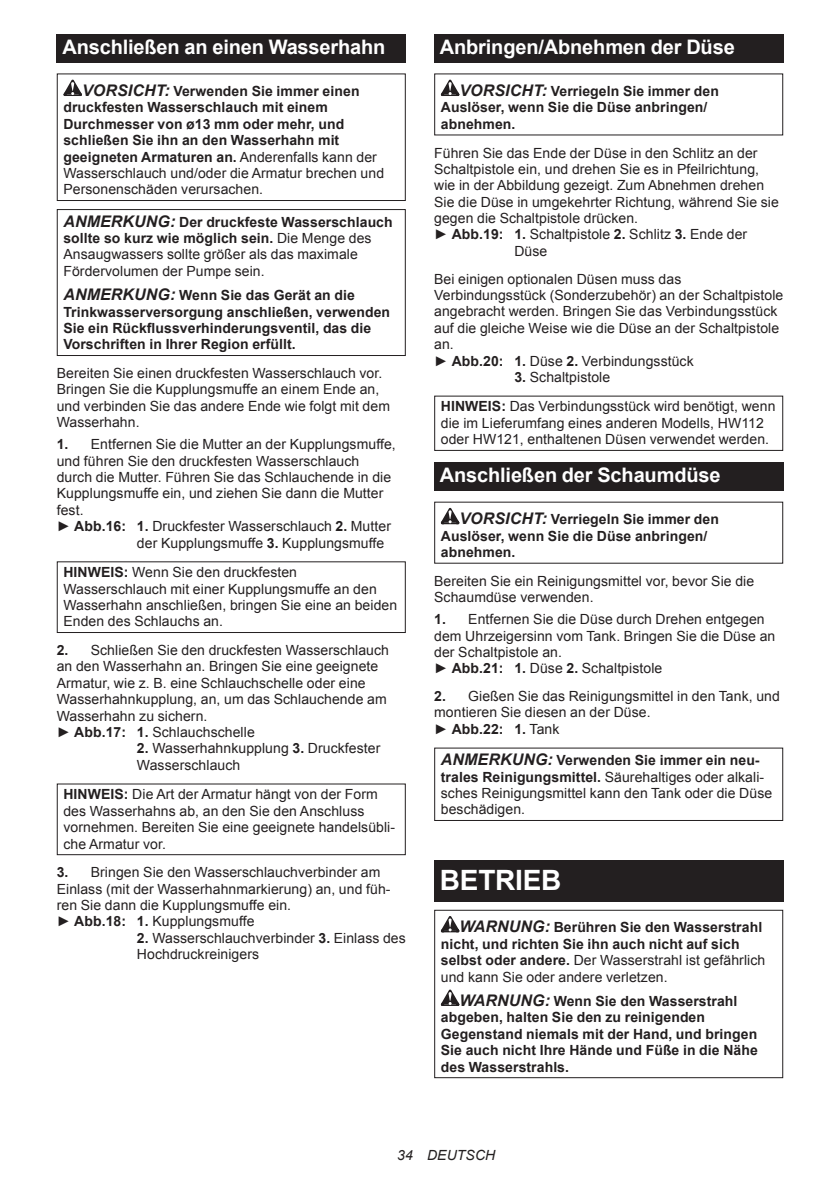
<style>
.page{position:relative;width:840px;height:1191px;background:#fff}
.page>*{position:absolute;margin:0;border:0;box-sizing:border-box;transform-origin:0 0}
.t1{font:700 28px "Arial";letter-spacing:-.01em;color:#fff}
.t2{font:700 20px "Arial";letter-spacing:-.01em;color:#fff}
.t3{font:14px/16.4px "Arial";letter-spacing:.005em;color:#231f20}
.t4{font:700 14px/16.4px "Arial";letter-spacing:.005em;color:#231f20}
.t5{font:italic 14px "Arial";letter-spacing:.005em;color:#231f20}
.s1{font-style:italic;font-size:16px}
.s2{font-weight:400}
.s3{font-weight:700;font-style:italic;font-size:16px}
.s4{font-weight:700}
</style>
<div class="page">
<div style="left:57px;top:34px;width:348px;height:29px;background:#231f20"></div>
<svg style="left:63px;top:80px;width:19px;height:16px"></svg>
<div style="left:57px;top:73px;width:348px;height:128px;border:1px solid #231f20"></div>
<div style="left:57px;top:209px;width:348px;height:147px;border:1px solid #231f20"></div>
<div style="left:57px;top:561px;width:348px;height:72px;border:1px solid #231f20"></div>
<div style="left:57px;top:783px;width:348px;height:72px;border:1px solid #231f20"></div>
<div style="left:434px;top:34px;width:348px;height:29px;background:#231f20"></div>
<svg style="left:440px;top:80px;width:19px;height:16px"></svg>
<div style="left:434px;top:395px;width:348px;height:56px;border:1px solid #231f20"></div>
<div style="left:434px;top:462px;width:348px;height:29px;background:#231f20"></div>
<svg style="left:440px;top:508px;width:19px;height:16px"></svg>
<div style="left:434px;top:747px;width:348px;height:74px;border:1px solid #231f20"></div>
<div style="left:434px;top:860px;width:348px;height:41px;background:#231f20"></div>
<svg style="left:440px;top:916px;width:19px;height:16px"></svg>
<svg style="left:440px;top:989px;width:19px;height:17px"></svg>
<div style="left:434px;top:909px;width:348px;height:169px;border:1px solid #231f20"></div>
<h2 class="t2" style="left:62px;top:34px;width:324px">Anschließen an einen Wasserhahn</h2>
<p class="t4" style="left:63px;top:83px;width:322px;text-indent:19px"><span class="s1">VORSICHT:</span> Verwenden Sie immer einen druckfesten Wasserschlauch mit einem Durchmesser von ø13 mm oder mehr, und schließen Sie ihn an den Wasserhahn mit geeigneten Armaturen an. <span class="s2">Anderenfalls kann der Wasserschlauch und/oder die Armatur brechen und Personenschäden verursachen.</span></p>
<p class="t3" style="left:63px;top:214px;width:330px"><span class="s3">ANMERKUNG:</span> <span class="s4">Der druckfeste Wasserschlauch sollte so kurz wie möglich sein.</span> Die Menge des Ansaugwassers sollte größer als das maximale Fördervolumen der Pumpe sein.</p>
<p class="t4" style="left:63px;top:287px;width:328px"><span class="s1">ANMERKUNG:</span> Wenn Sie das Gerät an die Trinkwasserversorgung anschließen, verwenden Sie ein Rückflussverhinderungsventil, das die Vorschriften in Ihrer Region erfüllt.</p>
<p class="t3" style="left:57px;top:365px;width:334px">Bereiten Sie einen druckfesten Wasserschlauch vor.<br>Bringen Sie die Kupplungsmuffe an einem Ende an, und verbinden Sie das andere Ende wie folgt mit dem Wasserhahn.</p>
<p class="t3" style="left:57px;top:436px;width:340px"><span class="s4">1.</span> Entfernen Sie die Mutter an der Kupplungsmuffe,</p>
<p class="t3" style="left:57px;top:453px;width:304px">und führen Sie den druckfesten Wasserschlauch</p>
<p class="t3" style="left:57px;top:469px;width:336px">durch die Mutter. Führen Sie das Schlauchende in die</p>
<p class="t3" style="left:57px;top:485px;width:328px">Kupplungsmuffe ein, und ziehen Sie dann die Mutter</p>
<p class="t3" style="left:57px;top:502px;width:28px">fest.</p>
<p class="t3" style="left:57px;top:518px;width:335px">► <span class="s4">Abb.16: 1.</span> Druckfester Wasserschlauch <span class="s4">2.</span> Mutter</p>
<p class="t3" style="left:137px;top:534px;width:249px">der Kupplungsmuffe <span class="s4">3.</span> Kupplungsmuffe</p>
<p class="t3" style="left:63px;top:564px;width:335px"><span class="s4">HINWEIS:</span> Wenn Sie den druckfesten Wasserschlauch mit einer Kupplungsmuffe an den Wasserhahn anschließen, bringen Sie eine an beiden Enden des Schlauchs an.</p>
<p class="t3" style="left:57px;top:642px;width:333px"><span class="s4">2.</span> Schließen Sie den druckfesten Wasserschlauch an den Wasserhahn an. Bringen Sie eine geeignete Armatur, wie z. B. eine Schlauchschelle oder eine Wasserhahnkupplung, an, um das Schlauchende am Wasserhahn zu sichern.<br>► <span class="s4">Abb.17: 1.</span> Schlauchschelle</p>
<p class="t3" style="left:137px;top:740px;width:245px"><span class="s4">2.</span> Wasserhahnkupplung <span class="s4">3.</span> Druckfester<br>Wasserschlauch</p>
<p class="t3" style="left:63px;top:786px;width:333px"><span class="s4">HINWEIS:</span> Die Art der Armatur hängt von der Form des Wasserhahns ab, an den Sie den Anschluss vornehmen. Bereiten Sie eine geeignete handelsübli&shy;che Armatur vor.</p>
<p class="t3" style="left:57px;top:864px;width:335px"><span class="s4">3.</span> Bringen Sie den Wasserschlauchverbinder am Einlass (mit der Wasserhahnmarkierung) an, und füh&shy;ren Sie dann die Kupplungsmuffe ein.<br>► <span class="s4">Abb.18: 1.</span> Kupplungsmuffe</p>
<p class="t3" style="left:137px;top:929px;width:270px"><span class="s4">2.</span> Wasserschlauchverbinder <span class="s4">3.</span> Einlass des<br>Hochdruckreinigers</p>
<h2 class="t2" style="left:439px;top:34px;width:296px">Anbringen/Abnehmen der Düse</h2>
<p class="t4" style="left:440px;top:83px;width:279px;text-indent:19px"><span class="s1">VORSICHT:</span> Verriegeln Sie immer den<br>Auslöser, wenn Sie die Düse anbringen/ abnehmen.</p>
<p class="t3" style="left:434px;top:145px;width:325px">Führen Sie das Ende der Düse in den Schlitz an der</p>
<p class="t3" style="left:434px;top:161px;width:326px">Schaltpistole ein, und drehen Sie es in Pfeilrichtung,</p>
<p class="t3" style="left:434px;top:177px;width:331px">wie in der Abbildung gezeigt. Zum Abnehmen drehen</p>
<p class="t3" style="left:434px;top:194px;width:346px">Sie die Düse in umgekehrter Richtung, während Sie sie</p>
<p class="t3" style="left:434px;top:210px;width:205px">gegen die Schaltpistole drücken.</p>
<p class="t3" style="left:434px;top:226px;width:314px">► <span class="s4">Abb.19: 1.</span> Schaltpistole <span class="s4">2.</span> Schlitz <span class="s4">3.</span> Ende der</p>
<p class="t3" style="left:514px;top:243px;width:34px">Düse</p>
<p class="t3" style="left:434px;top:271px;width:350px">Bei einigen optionalen Düsen muss das Verbindungsstück (Sonderzubehör) an der Schaltpistole angebracht werden. Bringen Sie das Verbindungsstück auf die gleiche Weise wie die Düse an der Schaltpistole an.<br>► <span class="s4">Abb.20: 1.</span> Düse <span class="s4">2.</span> Verbindungsstück</p>
<p class="t3" style="left:440px;top:362px;width:336px;line-height:29.6px;text-indent:73px"><span class="s4">3.</span> Schaltpistole<br><span class="s4">HINWEIS:</span> Das Verbindungsstück wird benötigt, wenn</p>
<p class="t3" style="left:440px;top:415px;width:329px">die im Lieferumfang eines anderen Modells, HW112 oder HW121, enthaltenen Düsen verwendet werden.</p>
<h2 class="t2" style="left:439px;top:462px;width:282px">Anschließen der Schaumdüse</h2>
<p class="t4" style="left:440px;top:511px;width:279px;text-indent:19px"><span class="s1">VORSICHT:</span> Verriegeln Sie immer den<br>Auslöser, wenn Sie die Düse anbringen/ abnehmen.</p>
<p class="t3" style="left:434px;top:573px;width:321px">Bereiten Sie ein Reinigungsmittel vor, bevor Sie die<br>Schaumdüse verwenden.</p>
<p class="t3" style="left:434px;top:611px;width:342px"><span class="s4">1.</span> Entfernen Sie die Düse durch Drehen entgegen dem Uhrzeigersinn vom Tank. Bringen Sie die Düse an der Schaltpistole an.<br>► <span class="s4">Abb.21: 1.</span> Düse <span class="s4">2.</span> Schaltpistole</p>
<p class="t3" style="left:434px;top:688px;width:347px"><span class="s4">2.</span> Gießen Sie das Reinigungsmittel in den Tank, und montieren Sie diesen an der Düse.<br>► <span class="s4">Abb.22: 1.</span> Tank</p>
<p class="t3" style="left:440px;top:752px;width:332px"><span class="s3">ANMERKUNG:</span> <span class="s4">Verwenden Sie immer ein neu&shy;trales Reinigungsmittel.</span> Säurehaltiges oder alkali&shy;sches Reinigungsmittel kann den Tank oder die Düse beschädigen.</p>
<h1 class="t1" style="left:439px;top:862px;width:123px">BETRIEB</h1>
<p class="t4" style="left:440px;top:919px;width:326px;text-indent:19px"><span class="s1">WARNUNG:</span> Berühren Sie den Wasserstrahl nicht, und richten Sie ihn auch nicht auf sich selbst oder andere. <span class="s2">Der Wasserstrahl ist gefährlich und kann Sie oder andere verletzen.</span></p>
<p class="t4" style="left:440px;top:993px;width:318px;text-indent:19px"><span class="s1">WARNUNG:</span> Wenn Sie den Wasserstrahl abgeben, halten Sie den zu reinigenden Gegenstand niemals mit der Hand, und bringen Sie auch nicht Ihre Hände und Füße in die Nähe des Wasserstrahls.</p>
<p class="t5" style="left:397px;top:1146px;width:99px">34 DEUTSCH</p>
</div>
